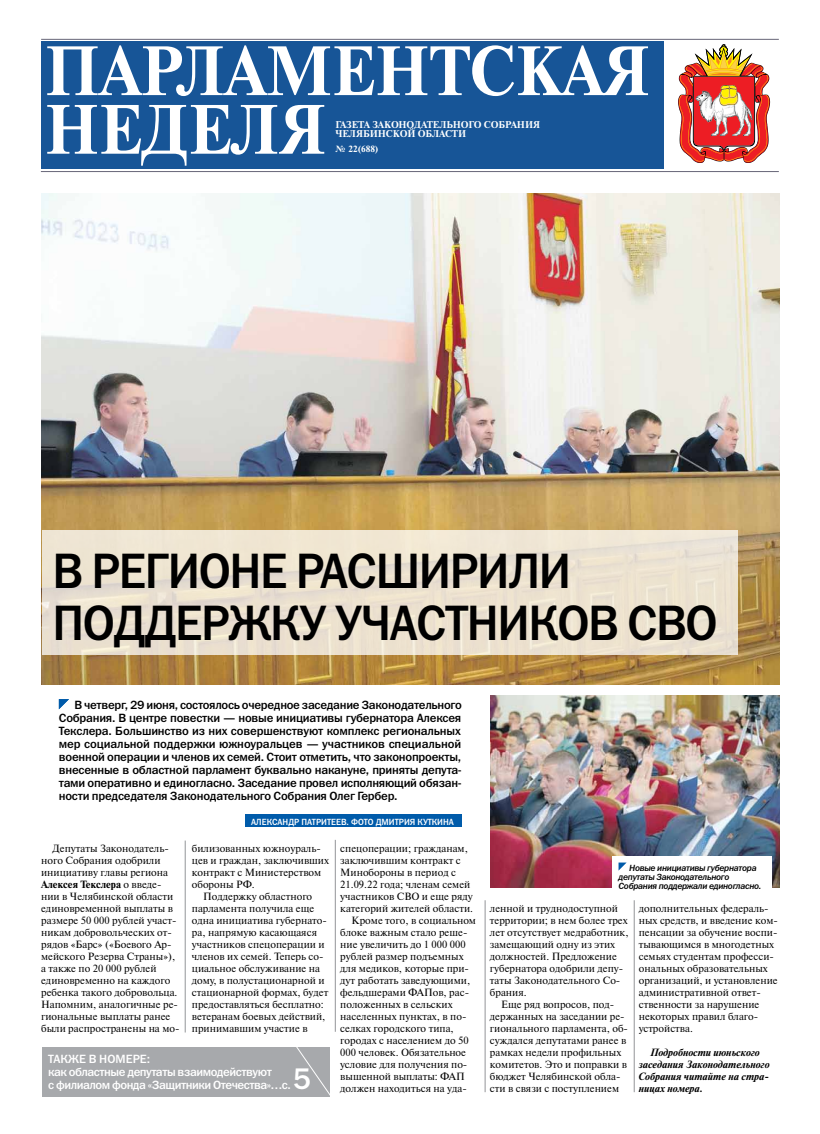
<style>
.page{position:relative;width:820px;height:1134px;background:#fff}
.page>*{position:absolute;margin:0;border:0;box-sizing:border-box;transform-origin:0 0}
.t1{font:700 69.6px/58.6px "Newton C";color:#fff;scale:.95 1}
.t2{font:50px/52px "Franklin Gothic Medium C";letter-spacing:-.03em;color:#000;scale:.95 1}
.t3{font:30px "Franklin Gothic Medium C";color:#fff}
.t4{font:12px/13px "Franklin Gothic Medium C";letter-spacing:-.02em;color:#000;text-align:justify}
.t5{font:12px/13px "Franklin Gothic Medium C";letter-spacing:-.04em;color:#fff}
.t6{font:10.5px/12px "Newton C";color:#000}
.t7{font:italic 700 10.5px/12px "Newton C";color:#000}
.t8{font:700 9.8px "Newton C";color:#fff}
.t9{font:italic 9px/9px "Franklin Gothic Medium C";letter-spacing:-.03em;color:#000}
.t10{font:9px "Franklin Gothic Medium C";color:#fff;scale:.95 1}
.t11{font:700 9px "Newton C";color:#fff}
.s1{font-weight:700}
</style>
<div class="page">
<img style="left:42px;top:193px;width:737px;height:492px">
<hr style="left:185px;top:840px;width:1px;height:192px;background:#939598">
<hr style="left:335px;top:840px;width:1px;height:192px;background:#939598">
<hr style="left:484px;top:900px;width:1px;height:192px;background:#939598">
<hr style="left:633px;top:900px;width:1px;height:192px;background:#939598">
<div style="left:41px;top:41px;width:622px;height:127px;background:#175597"></div>
<img style="left:678px;top:44px;width:91px;height:119px">
<hr style="left:41px;top:171px;width:737px;height:1px;background:#666577">
<hr style="left:41px;top:39px;width:737px;height:1px;background:#666577">
<div style="left:245px;top:814px;width:216px;height:13px;background:#005baa"></div>
<svg style="left:59px;top:699px;width:10px;height:10px"></svg>
<div style="left:43px;top:1047px;width:286px;height:50px;background:#a7a9ac"></div>
<svg style="left:296px;top:1047px;width:34px;height:50px"></svg>
<div style="left:42px;top:530px;width:695px;height:125px;background:#ede2d0"></div>
<img style="left:490px;top:696px;width:289px;height:191px">
<div style="left:612px;top:857px;width:159px;height:39px;background:#fff"></div>
<svg style="left:618px;top:862px;width:8px;height:9px"></svg>
<h1 class="t1" style="left:45px;top:42px;width:638px">ПАРЛАМЕНТСКАЯ<br>НЕДЕЛЯ</h1>
<p class="t8" style="left:335px;top:119px;width:24px">Газета</p>
<p class="t8" style="left:372px;top:119px;width:8px">Зак</p>
<p class="t8" style="left:391px;top:119px;width:31px">онодател</p>
<p class="t8" style="left:446px;top:119px;width:67px">ьного Cобран</p>
<p class="t8" style="left:525px;top:119px;width:14px">ия</p>
<p class="t8" style="left:335px;top:128px;width:15px">Челя</p>
<p class="t8" style="left:363px;top:128px;width:23px">бинск</p>
<p class="t8" style="left:399px;top:128px;width:40px">ой област</p>
<p class="t8" style="left:458px;top:128px;width:10px">и</p>
<p class="t11" style="left:335px;top:144px;width:44px">№ 22(688)</p>
<h2 class="t2" style="left:52px;top:544px;width:636px">В регионе расширили поддержку участников СВО</h2>
<p class="t4" style="left:59px;top:698px;width:404px;text-indent:16px">В четверг, 29 июня, состоялось очередное заседание Законодательного Собрания. В центре повестки — новые инициативы губернатора Алексея Текслера. Большинство из них совершенствуют комплекс региональных мер социальной поддержки южноуральцев — участников специальной военной операции и членов их семей. Стоит отметить, что законопроекты, внесенные в областной парламент буквально накануне, приняты депута&shy;тами оперативно и единогласно. Заседание провел исполняющий обязан&shy;ности председателя Законодательного Собрания Олег Гербер.</p>
<p class="t10" style="left:251px;top:816px;width:215px">Александр Патритеев. фото дмитрия куткина</p>
<p class="t6" style="left:41px;top:842px;width:140px;text-indent:11px">Депутаты Законодатель&shy;ного Собрания одобрили инициативу главы региона<br><span class="s1">Алексея Текслера</span> о введе&shy;нии в Челябинской области единовременной выплаты в размере 50 000 рублей участ&shy;никам добровольческих от&shy;рядов «Барс» («Боевого Ар&shy;мейского Резерва Страны»), а также по 20 000 рублей единовременно на каждого ребенка такого добровольца.<br>Напомним, аналогичные ре&shy;гиональные выплаты ранее были распространены на мо-</p>
<p class="t6" style="left:192px;top:842px;width:130px">билизованных южноураль-</p>
<p class="t6" style="left:192px;top:854px;width:139px">цев и граждан, заключивших</p>
<p class="t6" style="left:192px;top:866px;width:131px">контракт с Министерством</p>
<p class="t6" style="left:192px;top:878px;width:64px">обороны РФ.</p>
<p class="t6" style="left:203px;top:890px;width:110px">Поддержку областного</p>
<p class="t6" style="left:192px;top:902px;width:124px">парламента получила еще</p>
<p class="t6" style="left:192px;top:914px;width:136px">одна инициатива губернато-</p>
<p class="t6" style="left:192px;top:926px;width:127px">ра, напрямую касающаяся</p>
<p class="t6" style="left:192px;top:938px;width:134px">участников спецоперации и</p>
<p class="t6" style="left:192px;top:950px;width:133px">членов их семей. Теперь со-</p>
<p class="t6" style="left:192px;top:962px;width:130px">циальное обслуживание на</p>
<p class="t6" style="left:192px;top:974px;width:134px">дому, в полустационарной и</p>
<p class="t6" style="left:192px;top:986px;width:138px">стационарной формах, будет</p>
<p class="t6" style="left:192px;top:998px;width:133px">предоставляться бесплатно:</p>
<p class="t6" style="left:192px;top:1010px;width:135px">ветеранам боевых действий,</p>
<p class="t6" style="left:192px;top:1022px;width:117px">принимавшим участие в</p>
<p class="t5" style="left:48px;top:1052px;width:60px">ТАКЖЕ В НОМЕРЕ</p>
<p class="t5" style="left:48px;top:1052px;width:244px;text-indent:99px">:<br>как областные депутаты взаимодействуют<br>с филиалом фонда «Защитники Отечества»...с.</p>
<h3 class="t3" style="left:293px;top:1062px;width:20px">5</h3>
<p class="t6" style="left:340px;top:842px;width:129px">спецоперации; гражданам,</p>
<p class="t6" style="left:340px;top:854px;width:122px">заключившим контракт с</p>
<p class="t6" style="left:340px;top:866px;width:117px">Минобороны в период с</p>
<p class="t6" style="left:340px;top:878px;width:131px">21.09.22 года; членам семей</p>
<p class="t6" style="left:340px;top:890px;width:134px">участников СВО и еще ряду</p>
<p class="t6" style="left:340px;top:902px;width:134px">категорий жителей области.</p>
<p class="t6" style="left:351px;top:914px;width:126px">Кроме того, в социальном</p>
<p class="t6" style="left:340px;top:926px;width:129px">блоке важным стало реше-</p>
<p class="t6" style="left:340px;top:938px;width:127px">ние увеличить до 1 000 000</p>
<p class="t6" style="left:340px;top:950px;width:125px">рублей размер подъемных</p>
<p class="t6" style="left:340px;top:962px;width:130px">для медиков, которые при-</p>
<p class="t6" style="left:340px;top:974px;width:131px">дут работать заведующими,</p>
<p class="t6" style="left:340px;top:986px;width:130px">фельдшерами ФАПов, рас-</p>
<p class="t6" style="left:340px;top:998px;width:114px">положенных в сельских</p>
<p class="t6" style="left:340px;top:1010px;width:128px">населенных пунктах, в по-</p>
<p class="t6" style="left:340px;top:1022px;width:115px">селках городского типа,</p>
<p class="t6" style="left:340px;top:1034px;width:130px">городах с населением до 50</p>
<p class="t6" style="left:340px;top:1046px;width:127px">000 человек. Обязательное</p>
<p class="t6" style="left:340px;top:1058px;width:128px">условие для получения по-</p>
<p class="t6" style="left:340px;top:1070px;width:126px">вышенной выплаты: ФАП</p>
<p class="t6" style="left:340px;top:1082px;width:128px">должен находиться на уда-</p>
<p class="t9" style="left:618px;top:863px;width:144px;text-indent:11px">Новые инициативы губернатора депутаты Законодательного<br>Собрания поддержали единогласно.</p>
<p class="t6" style="left:489px;top:902px;width:140px">ленной и труднодоступной территории; в нем более трех лет отсутствует медработник, замещающий одну из этих должностей. Предложение губернатора одобрили депу&shy;таты Законодательного Со&shy;брания.</p>
<p class="t6" style="left:489px;top:998px;width:140px;text-indent:11px">Еще ряд вопросов, под&shy;держанных на заседании ре&shy;гионального парламента, об&shy;суждался депутатами ранее в рамках недели профильных комитетов. Это и поправки в бюджет Челябинской обла&shy;сти в связи с поступлением</p>
<p class="t6" style="left:638px;top:902px;width:141px">дополнительных федераль&shy;ных средств, и введение ком&shy;пенсации за обучение воспи&shy;тывающимся в многодетных семьях студентам професси&shy;ональных образовательных организаций, и установление административной ответ&shy;ственности за нарушение некоторых правил благо&shy;устройства.</p>
<p class="t7" style="left:638px;top:1047px;width:132px;text-indent:11px">Подробности июньского заседания Законодательного<br>Собрания читайте на стра&shy;ницах номера.</p>
</div>
